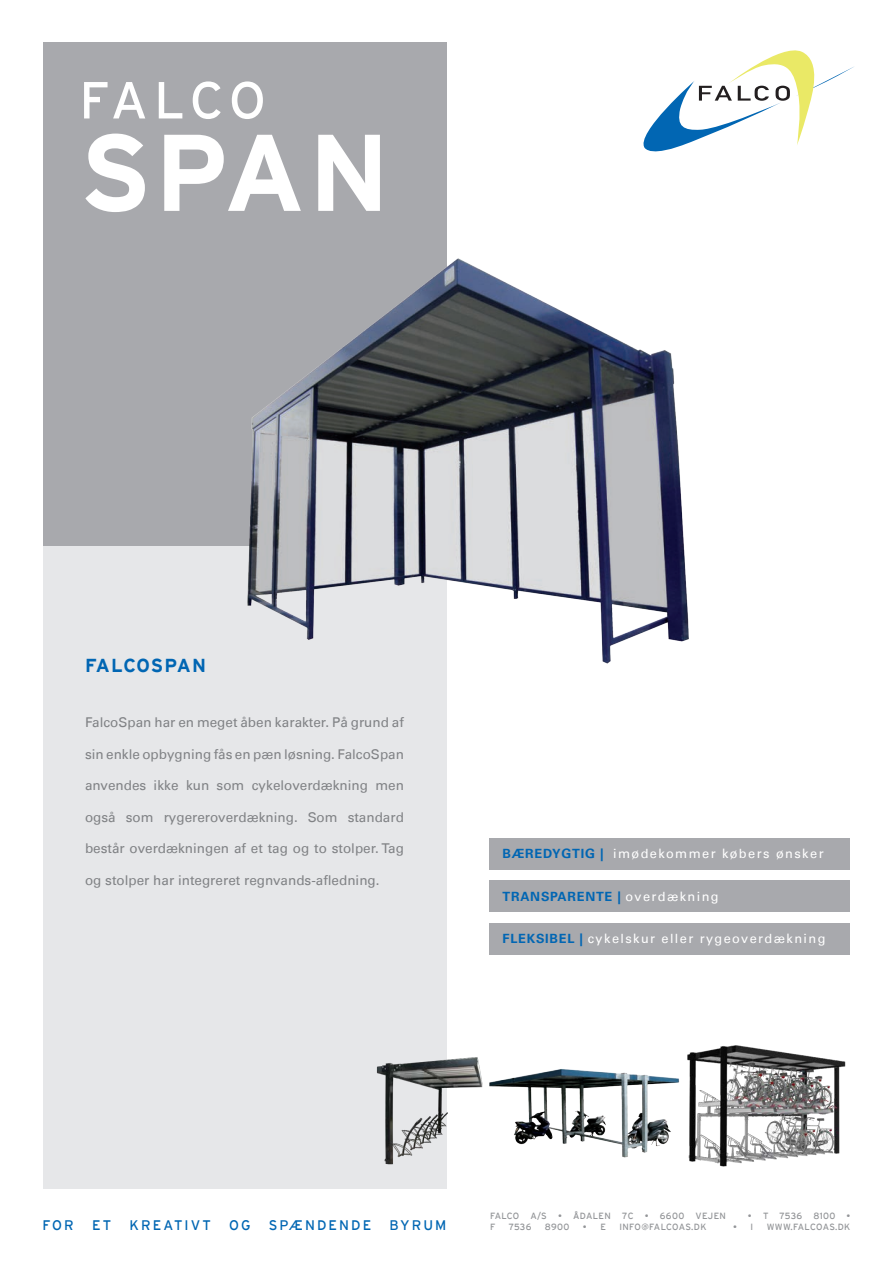
<style>
.page{position:relative;width:893px;height:1263px;background:#fff}
.page>*{position:absolute;margin:0;border:0;box-sizing:border-box;transform-origin:0 0}
.t1{font:700 108.75px "Interstate";color:#fff}
.t2{font:52.05px "Interstate";letter-spacing:.095em;color:#fff}
.t3{font:700 18.75px "Interstate";letter-spacing:.04em;color:#0166b3}
.t4{font:13.8px "Interstate";letter-spacing:.15em;color:#0166b3}
.t5{font:13.5px "Univers LT";color:#808285}
.t6{font:12.75px "Univers LT";letter-spacing:.11em;color:#fff}
.t7{font:700 12.75px "Univers LT";letter-spacing:.06em;color:#0166b3}
.t8{font:9px "Interstate";letter-spacing:.04em;color:#939598}
.s1{font-weight:700;color:#0166b3}
.s2{font-weight:400;color:#fff}
</style>
<div class="page">
<div style="left:43px;top:546px;width:403px;height:643px;background:#e6e7e9"></div>
<div style="left:43px;top:43px;width:403px;height:503px;background:#a8a9ad"></div>
<svg style="left:643px;top:50px;width:211px;height:102px"></svg>
<img style="left:247px;top:256px;width:442px;height:441px">
<div style="left:489px;top:838px;width:360px;height:32px;background:#a8a9ad"></div>
<div style="left:489px;top:923px;width:360px;height:32px;background:#a8a9ad"></div>
<div style="left:489px;top:880px;width:360px;height:32px;background:#a8a9ad"></div>
<img style="left:376px;top:1048px;width:104px;height:125px">
<img style="left:480px;top:1069px;width:200px;height:89px">
<img style="left:687px;top:1045px;width:159px;height:122px">
<p class="t2" style="left:79px;top:71px;width:188px">FALCO</p>
<p class="t1" style="left:79px;top:112px;width:312px">SPAN</p>
<p class="t3" style="left:85px;top:655px;width:123px">FALCOSPAN</p>
<p class="t5" style="left:85px;top:714px;width:320px">FalcoSpan har en meget åben karakter. På grund af</p>
<p class="t5" style="left:85px;top:746px;width:320px">sin enkle opbygning fås en pæn løsning. FalcoSpan</p>
<p class="t5" style="left:85px;top:777px;width:320px">anvendes ikke kun som cykeloverdækning men</p>
<p class="t5" style="left:85px;top:809px;width:320px">også som rygereroverdækning. Som standard</p>
<p class="t5" style="left:85px;top:840px;width:320px">består overdækningen af et tag og to stolper. Tag</p>
<p class="t5" style="left:85px;top:872px;width:296px">og stolper har integreret regnvands-afledning.</p>
<p class="t6" style="left:502px;top:846px;width:323px"><span class="s1">BÆREDYGTIG |</span> imødekommer købers ønsker</p>
<p class="t7" style="left:502px;top:889px;width:218px">TRANSPARENTE | <span class="s2">overdækning</span></p>
<p class="t6" style="left:502px;top:931px;width:324px"><span class="s1">FLEKSIBEL |</span> cykelskur eller rygeoverdækning</p>
<p class="t8" style="left:490px;top:1211px;width:237px">FALCO A/S • ÅDALEN 7C • 6600 VEJEN</p>
<p class="t8" style="left:748px;top:1211px;width:104px">• T 7536 8100 •</p>
<p class="t4" style="left:43px;top:1217px;width:33px">FOR</p>
<p class="t4" style="left:92px;top:1217px;width:21px">ET</p>
<p class="t4" style="left:129px;top:1217px;width:83px">KREATIVT</p>
<p class="t4" style="left:229px;top:1217px;width:23px">OG</p>
<p class="t4" style="left:269px;top:1217px;width:104px">SPÆNDENDE</p>
<p class="t4" style="left:390px;top:1217px;width:58px">BYRUM</p>
<p class="t8" style="left:490px;top:1222px;width:7px">F</p>
<p class="t8" style="left:509px;top:1222px;width:24px">7536</p>
<p class="t8" style="left:545px;top:1222px;width:26px">8900</p>
<p class="t8" style="left:583px;top:1222px;width:24px">• E</p>
<p class="t8" style="left:619px;top:1222px;width:89px">INFO@FALCOAS.DK</p>
<p class="t8" style="left:733px;top:1222px;width:22px">• I</p>
<p class="t8" style="left:767px;top:1222px;width:85px">WWW.FALCOAS.DK</p>
</div>
